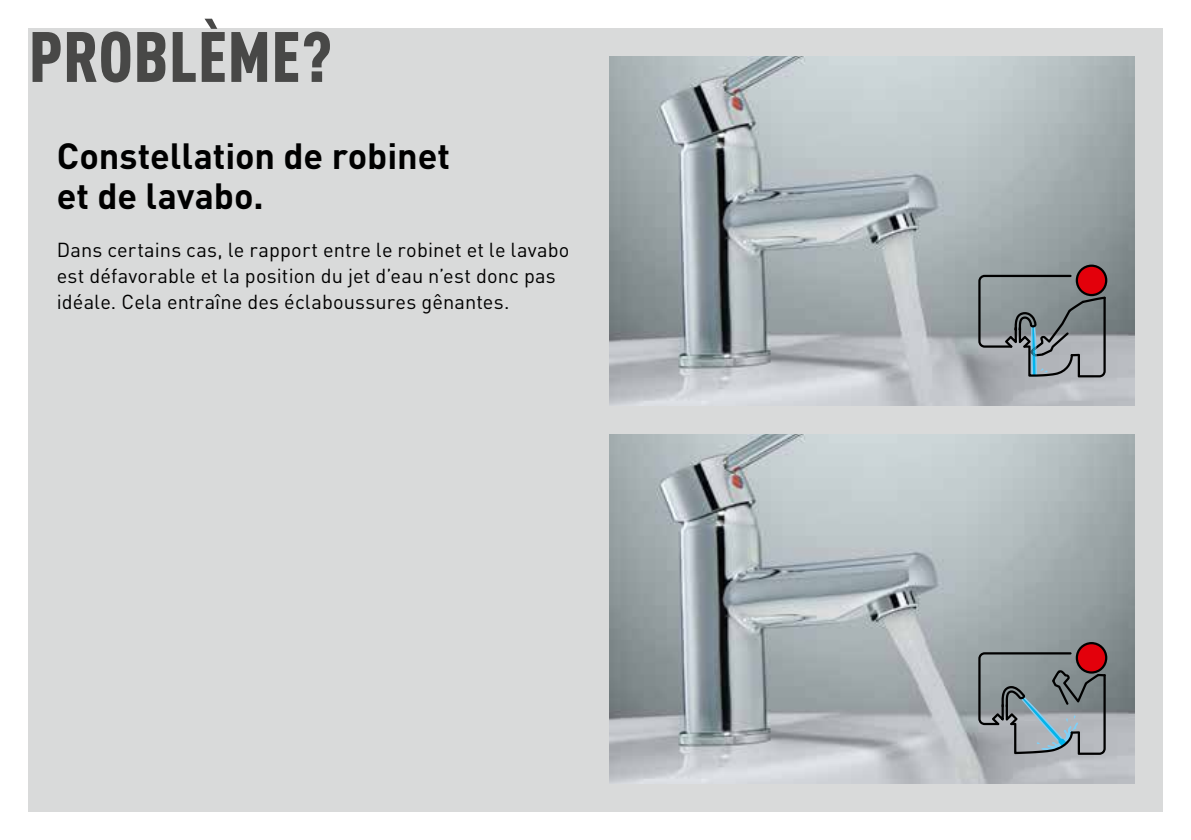
<style>
.page{position:relative;width:1191px;height:840px;background:#fff}
.page>*{position:absolute;margin:0;border:0;box-sizing:border-box;transform-origin:0 0}
.t1{font:900 condensed 70px "DIN Pro";letter-spacing:.005em;color:#484847}
.t2{font:700 36px/40px "DIN Pro";letter-spacing:-.005em;color:#000}
.t3{font:20px/26px "DIN Pro";letter-spacing:.005em;color:#000}
</style>
<div class="page">
<div style="left:28px;top:28px;width:1134px;height:783px;background:#d9dada"></div>
<img style="left:609px;top:57px;width:525px;height:348px">
<img style="left:609px;top:434px;width:525px;height:348px">
<svg style="left:978px;top:641px;width:129px;height:113px;background:#87878c"></svg>
<svg style="left:978px;top:264px;width:129px;height:113px;background:#87868a"></svg>
<h1 class="t1" style="left:29px;top:4px;width:305px">PROBLÈME?</h1>
<h2 class="t2" style="left:57px;top:134px;width:395px">Constellation de robinet et de lavabo.</h2>
<p class="t3" style="left:57px;top:235px;width:514px">Dans certains cas, le rapport entre le robinet et le lavabo est défavorable et la position du jet d’eau n’est donc pas idéale. Cela entraîne des éclaboussures gênantes.</p>
</div>
